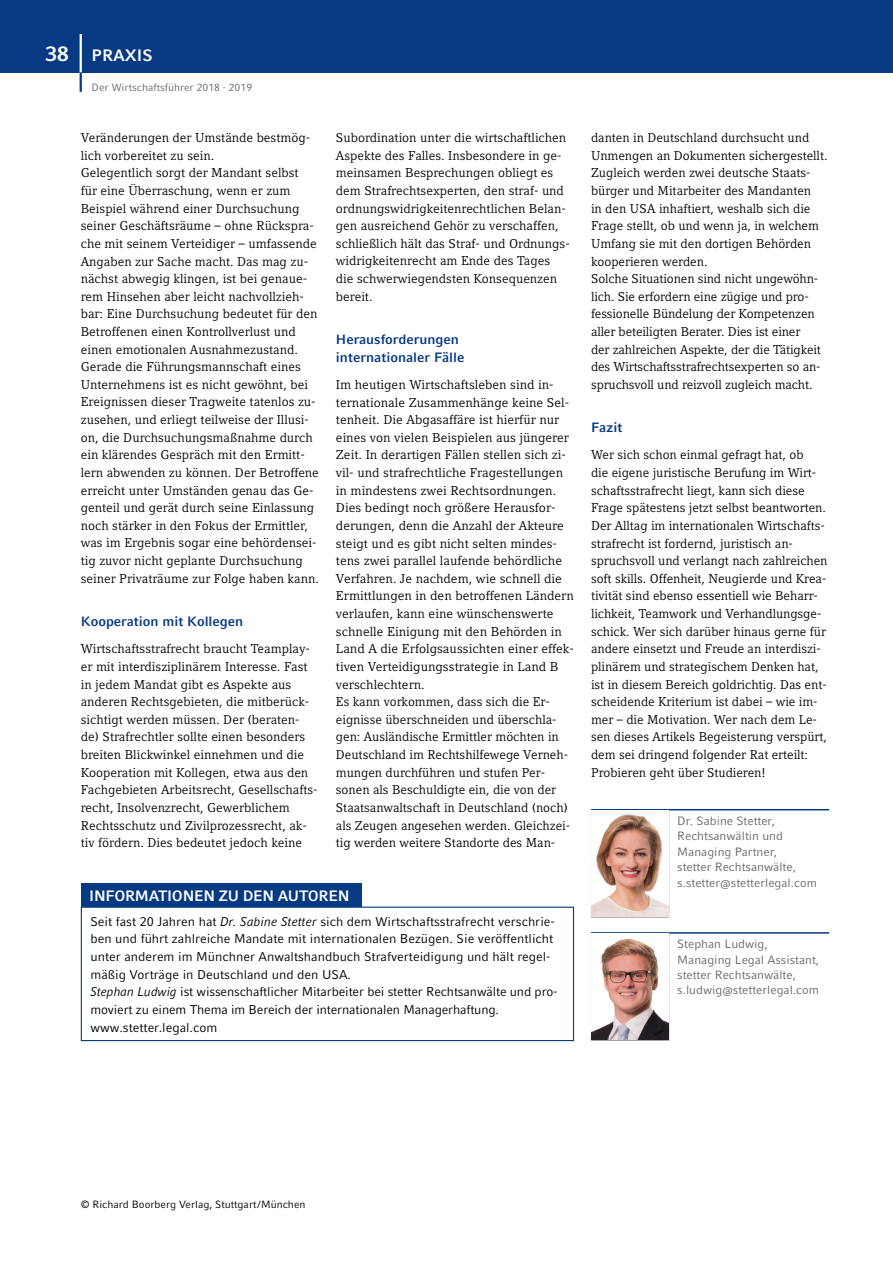
<style>
.page{position:relative;width:893px;height:1263px;background:#fff}
.page>*{position:absolute;margin:0;border:0;box-sizing:border-box;transform-origin:0 0}
.t1{font:700 16.5px "Compatil Fact LT Pro";color:#fff}
.t2{font:700 15px "Compatil Fact LT Pro";letter-spacing:-.015em;color:#fff}
.t3{font:700 13.5px/17.7px "Compatil Fact LT Pro";color:#073a82}
.t4{font:12.75px/17.5px "Compatil Letter LT Pro";color:#000}
.t5{font:12.75px/17.5px "Compatil Fact LT Pro";color:#000}
.t6{font:12px/15.3px "Compatil Fact LT Pro";color:#676767}
.t7{font:10.5px "Compatil Fact LT Pro";color:#000}
.t8{font:10.5px "Compatil Fact LT Pro";color:#676767}
.s1{font-size:21px}
.s2{font-style:italic}
</style>
<div class="page">
<hr style="left:591px;top:809px;width:78px;height:1px;background:#073a82">
<hr style="left:669px;top:809px;width:160px;height:1px;background:#073a82">
<hr style="left:591px;top:810px;width:1px;height:107px;background:#989898">
<hr style="left:591px;top:917px;width:78px;height:1px;background:#989898">
<hr style="left:668px;top:810px;width:1px;height:107px;background:#989898">
<img style="left:592px;top:814px;width:76px;height:103px">
<hr style="left:591px;top:932px;width:78px;height:2px;background:#073a82">
<hr style="left:669px;top:932px;width:160px;height:2px;background:#073a82">
<hr style="left:591px;top:934px;width:1px;height:106px;background:#989898">
<hr style="left:591px;top:1040px;width:78px;height:1px;background:#989898">
<hr style="left:668px;top:934px;width:1px;height:106px;background:#989898">
<img style="left:592px;top:939px;width:76px;height:101px">
<div style="left:81px;top:907px;width:493px;height:134px;border:1px solid #073a82"></div>
<div style="left:81px;top:883px;width:280px;height:24px;background:#073a82"></div>
<div style="left:0;top:0;width:893px;height:72px;background:#073a82"></div>
<hr style="left:80px;top:34px;width:2px;height:40px;background:#fff">
<hr style="left:80px;top:72px;width:2px;height:20px;background:#073a82">
<p class="t1" style="left:46px;top:46px;width:106px"><span class="s1">38</span> Praxis</p>
<p class="t8" style="left:92px;top:81px;width:162px">Der Wirtschaftsführer 2018 · 2019</p>
<p class="t4" style="left:81px;top:129px;width:240px">Veränderungen der Umstände bestmög&shy;lich vorbereitet zu sein.<br>Gelegentlich sorgt der Mandant selbst<br>für eine Überraschung, wenn er zum Beispiel während einer Durchsuchung seiner Geschäftsräume – ohne Rückspra&shy;che mit seinem Verteidiger – umfassende Angaben zur Sache macht. Das mag zu&shy;nächst abwegig klingen, ist bei genaue&shy;rem Hinsehen aber leicht nachvollzieh&shy;bar: Eine Durchsuchung bedeutet für den Betroffenen einen Kontrollverlust und einen emotionalen Ausnahmezustand.<br>Gerade die Führungsmannschaft eines Unternehmens ist es nicht gewöhnt, bei Ereignissen dieser Tragweite tatenlos zu&shy;zusehen, und erliegt teilweise der Illusi&shy;on, die Durchsuchungsmaßnahme durch ein klärendes Gespräch mit den Ermitt&shy;lern abwenden zu können. Der Betroffene erreicht unter Umständen genau das Ge&shy;genteil und gerät durch seine Einlassung noch stärker in den Fokus der Ermittler, was im Ergebnis sogar eine behördensei&shy;tig zuvor nicht geplante Durchsuchung seiner Privaträume zur Folge haben kann.</p>
<p class="t3" style="left:81px;top:612px;width:164px">Kooperation mit Kollegen</p>
<p class="t4" style="left:81px;top:640px;width:238px">Wirtschaftsstrafrecht braucht Teamplay&shy;er mit interdisziplinärem Interesse. Fast in jedem Mandat gibt es Aspekte aus anderen Rechtsgebieten, die mitberück&shy;sichtigt werden müssen. Der (beraten&shy;de) Strafrechtler sollte einen besonders breiten Blickwinkel einnehmen und die Kooperation mit Kollegen, etwa aus den Fachgebieten Arbeitsrecht, Gesellschafts&shy;recht, Insolvenzrecht, Gewerblichem Rechtsschutz und Zivilprozessrecht, ak&shy;tiv fördern. Dies bedeutet jedoch keine</p>
<p class="t4" style="left:336px;top:129px;width:235px">Subordination unter die wirtschaftlichen Aspekte des Falles. Insbesondere in ge&shy;meinsamen Besprechungen obliegt es dem Strafrechtsexperten, den straf- und ordnungswidrigkeitenrechtlichen Belan&shy;gen ausreichend Gehör zu verschaffen, schließlich hält das Straf- und Ordnungs&shy;widrigkeitenrecht am Ende des Tages die schwerwiegendsten Konsequenzen bereit.</p>
<p class="t3" style="left:336px;top:330px;width:130px">Herausforderungen internationaler Fälle</p>
<p class="t4" style="left:336px;top:376px;width:240px">Im heutigen Wirtschaftsleben sind in&shy;ternationale Zusammenhänge keine Sel&shy;tenheit. Die Abgasaffäre ist hierfür nur eines von vielen Beispielen aus jüngerer Zeit. In derartigen Fällen stellen sich zi&shy;vil- und strafrechtliche Fragestellungen in mindestens zwei Rechtsordnungen.<br>Dies bedingt noch größere Herausfor&shy;derungen, denn die Anzahl der Akteure steigt und es gibt nicht selten mindes&shy;tens zwei parallel laufende behördliche Verfahren. Je nachdem, wie schnell die Ermittlungen in den betroffenen Ländern verlaufen, kann eine wünschenswerte schnelle Einigung mit den Behörden in Land A die Erfolgsaussichten einer effek&shy;tiven Verteidigungsstrategie in Land B verschlechtern.<br>Es kann vorkommen, dass sich die Er&shy;eignisse überschneiden und überschla&shy;gen: Ausländische Ermittler möchten in Deutschland im Rechtshilfewege Verneh&shy;mungen durchführen und stufen Per&shy;sonen als Beschuldigte ein, die von der Staatsanwaltschaft in Deutschland (noch) als Zeugen angesehen werden. Gleichzei&shy;tig werden weitere Standorte des Man-</p>
<p class="t2" style="left:89px;top:886px;width:69px">I NFORMATIO</p>
<p class="t2" style="left:183px;top:886px;width:168px">NEN ZU DEN AUTOREN</p>
<p class="t5" style="left:90px;top:912px;width:469px">Seit fast 20 Jahren hat <span class="s2">Dr. Sabine Stetter</span> sich dem Wirtschaftsstrafrecht verschrie&shy;ben und führt zahlreiche Mandate mit internationalen Bezügen. Sie veröffentlicht unter anderem im Münchner Anwaltshandbuch Strafverteidigung und hält regel&shy;mäßig Vorträge in Deutschland und den USA.<br><span class="s2">Stephan Ludwig</span> ist wissenschaftlicher Mitarbeiter bei stetter Rechtsanwälte und pro&shy;moviert zu einem Thema im Bereich der internationalen Managerhaftung. www.stetter.legal.com</p>
<p class="t4" style="left:591px;top:129px;width:238px">danten in Deutschland durchsucht und Unmengen an Dokumenten sichergestellt.<br>Zugleich werden zwei deutsche Staats&shy;bürger und Mitarbeiter des Mandanten<br>in den USA inhaftiert, weshalb sich die Frage stellt, ob und wenn ja, in welchem Umfang sie mit den dortigen Behörden kooperieren werden.<br>Solche Situationen sind nicht ungewöhn&shy;lich. Sie erfordern eine zügige und pro&shy;fessionelle Bündelung der Kompetenzen aller beteiligten Berater. Dies ist einer<br>der zahlreichen Aspekte, der die Tätigkeit des Wirtschaftsstrafrechtsexperten so an&shy;spruchsvoll und reizvoll zugleich macht.</p>
<p class="t3" style="left:591px;top:419px;width:33px">Fazit</p>
<p class="t4" style="left:591px;top:446px;width:238px">Wer sich schon einmal gefragt hat, ob<br>die eigene juristische Berufung im Wirt&shy;schaftsstrafrecht liegt, kann sich diese Frage spätestens jetzt selbst beantworten.<br>Der Alltag im internationalen Wirtschafts&shy;strafrecht ist fordernd, juristisch an&shy;spruchsvoll und verlangt nach zahlreichen soft skills. Offenheit, Neugierde und Krea&shy;tivität sind ebenso essentiell wie Beharr&shy;lichkeit, Teamwork und Verhandlungsge&shy;schick. Wer sich darüber hinaus gerne für andere einsetzt und Freude an interdiszi&shy;plinärem und strategischem Denken hat, ist in diesem Bereich goldrichtig. Das ent&shy;scheidende Kriterium ist dabei – wie im&shy;mer – die Motivation. Wer nach dem Le&shy;sen dieses Artikels Begeisterung verspürt, dem sei dringend folgender Rat erteilt:<br>Probieren geht über Studieren!</p>
<p class="t6" style="left:677px;top:813px;width:141px">Dr. Sabine Stetter,<br>Rechtsanwältin und<br>Managing Partner,<br>stetter Rechtsanwälte, s.stetter@stetterlegal.com</p>
<p class="t6" style="left:677px;top:936px;width:144px">Stephan Ludwig,<br>Managing Legal Assistant, stetter Rechtsanwälte, s.ludwig@stetterlegal.com</p>
<p class="t7" style="left:81px;top:1198px;width:226px">© Richard Boorberg Verlag, Stuttgart/München</p>
</div>
